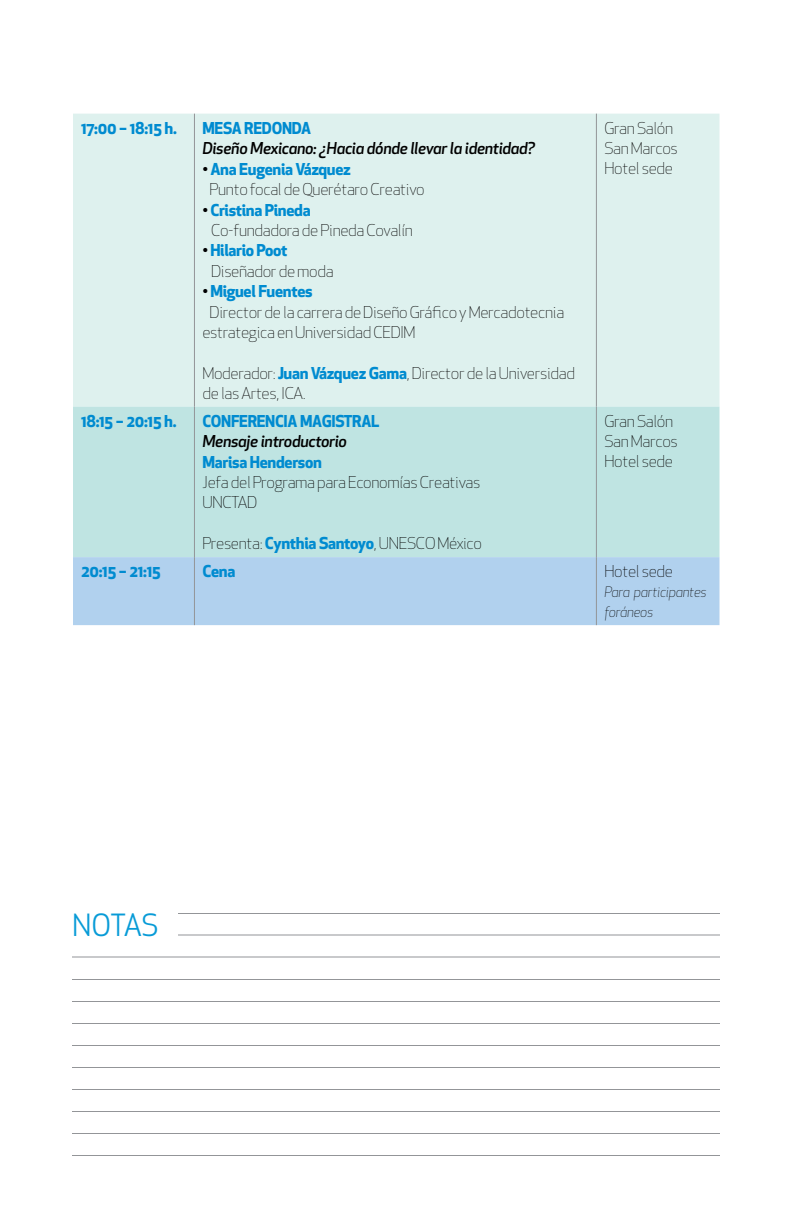
<style>
.page{position:relative;width:792px;height:1224px;background:#fff}
.page>*{position:absolute;margin:0;border:0;box-sizing:border-box;transform-origin:0 0}
.t1{font:30px "Apex New";letter-spacing:-.03em;color:#089bd7}
.t2{font:300 16px/20.2px "Apex New";letter-spacing:-.02em;color:#000}
.t3{font:700 16px "Apex New";letter-spacing:-.02em;color:#008bd0}
.t4{font:italic 500 16px "Apex New";letter-spacing:-.02em;color:#000}
.t5{font:italic 300 14px/20px "Apex New";letter-spacing:-.02em;color:#000;scale:.96 1}
.s1{font-weight:700;color:#008bd0}
.s2{font-weight:300;color:#000}
</style>
<div class="page">
<div style="left:73px;top:114px;width:647px;height:293px;background:#def1ee"></div>
<div style="left:73px;top:407px;width:647px;height:150px;background:#bfe4e2"></div>
<div style="left:73px;top:557px;width:647px;height:68px;background:#b1d1ee"></div>
<hr style="left:194px;top:114px;width:1px;height:293px;background:#939598">
<hr style="left:596px;top:114px;width:1px;height:293px;background:#939598">
<hr style="left:194px;top:407px;width:1px;height:150px;background:#939598">
<hr style="left:596px;top:407px;width:1px;height:150px;background:#939598">
<hr style="left:194px;top:557px;width:1px;height:68px;background:#939598">
<hr style="left:596px;top:557px;width:1px;height:68px;background:#939598">
<hr style="left:72px;top:1155px;width:648px;height:1px;background:#939598">
<hr style="left:72px;top:1133px;width:648px;height:1px;background:#939598">
<hr style="left:72px;top:956px;width:648px;height:2px;background:#939598">
<hr style="left:72px;top:1111px;width:648px;height:1px;background:#939598">
<hr style="left:178px;top:934px;width:542px;height:2px;background:#939598">
<hr style="left:178px;top:913px;width:542px;height:1px;background:#939598">
<hr style="left:72px;top:1089px;width:648px;height:1px;background:#939598">
<hr style="left:72px;top:1067px;width:648px;height:1px;background:#939598">
<hr style="left:72px;top:1045px;width:648px;height:1px;background:#939598">
<hr style="left:72px;top:1023px;width:648px;height:1px;background:#939598">
<hr style="left:72px;top:1001px;width:648px;height:1px;background:#939598">
<hr style="left:72px;top:979px;width:648px;height:1px;background:#939598">
<p class="t3" style="left:81px;top:116px;width:97px">17:00 – 18:15 h.</p>
<p class="t3" style="left:202px;top:116px;width:110px">MESA REDONDA</p>
<p class="t4" style="left:202px;top:138px;width:334px">Diseño Mexicano: ¿Hacia dónde llevar la identidad?</p>
<p class="t2" style="left:210px;top:159px;width:217px;text-indent:-7px">• <span class="s1">Ana Eugenia Vázquez<br></span>Punto focal de Querétaro Creativo</p>
<p class="t2" style="left:211px;top:200px;width:203px;text-indent:-9px">• <span class="s1">Cristina Pineda<br></span>Co-fundadora de Pineda Covalín</p>
<p class="t2" style="left:211px;top:240px;width:124px;text-indent:-9px">• <span class="s1">Hilario Poot<br></span>Diseñador de moda</p>
<p class="t3" style="left:202px;top:280px;width:112px"><span class="s2">•</span> Miguel Fuentes</p>
<p class="t2" style="left:210px;top:302px;width:356px">Director de la carrera de Diseño Gráfico y Mercadotecnia</p>
<p class="t2" style="left:202px;top:322px;width:215px">estrategica en Universidad CEDIM</p>
<p class="t2" style="left:202px;top:363px;width:374px">Moderador: <span class="s1">Juan Vázquez Gama</span>, Director de la Universidad de las Artes, ICA.</p>
<p class="t3" style="left:81px;top:409px;width:97px">18:15 – 20:15 h.</p>
<p class="t3" style="left:202px;top:409px;width:178px">CONFERENCIA MAGISTRAL</p>
<p class="t4" style="left:202px;top:431px;width:146px">Mensaje introductorio</p>
<p class="t3" style="left:202px;top:450px;width:121px">Marisa Henderson</p>
<p class="t2" style="left:202px;top:472px;width:279px">Jefa del Programa para Economías Creativas<br>UNCTAD</p>
<p class="t2" style="left:202px;top:533px;width:281px">Presenta: <span class="s1">Cynthia Santoyo</span>, UNESCO México</p>
<p class="t2" style="left:604px;top:118px;width:75px">Gran Salón<br>San Marcos<br>Hotel sede</p>
<p class="t2" style="left:604px;top:411px;width:75px">Gran Salón<br>San Marcos<br>Hotel sede</p>
<p class="t3" style="left:81px;top:560px;width:81px">20:15 – 21:15</p>
<p class="t3" style="left:202px;top:560px;width:34px">Cena</p>
<p class="t2" style="left:604px;top:561px;width:70px">Hotel sede</p>
<p class="t5" style="left:604px;top:582px;width:108px">Para participantes foráneos</p>
<h1 class="t1" style="left:72px;top:906px;width:88px">NOTAS</h1>
</div>
